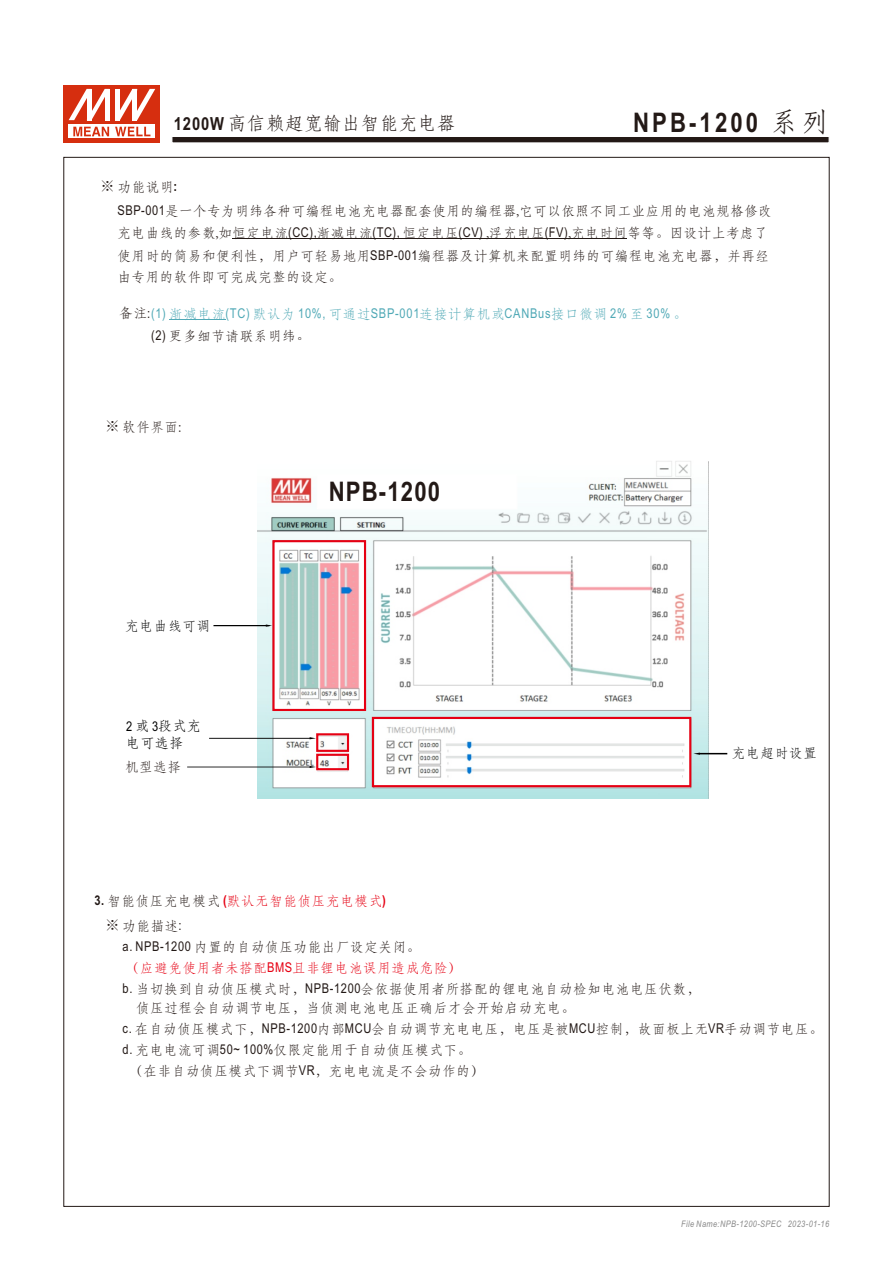
<style>
.page{position:relative;width:893px;height:1263px;background:#fff}
.page>*{position:absolute;margin:0;border:0;box-sizing:border-box;transform-origin:0 0}
.t1{font:700 27px "Arial Narrow";letter-spacing:.08em;color:#231916}
.t2{font:18px "Adobe Fangsong Std";letter-spacing:.055em;color:#231916}
.t3{font:13.5px/21.9px "ST Fangsong";letter-spacing:.05em;color:#231916}
.t4{font:13.5px "Arial Narrow";letter-spacing:.055em;color:#50a9b6}
.t5{font:13.5px "ST Fangsong";letter-spacing:.05em;color:#e60013}
.t6{font:13.5px "ST Fangsong";letter-spacing:.06em;color:#000}
.t7{font:13.5px/17px "Adobe Fangsong Std";letter-spacing:.065em;color:#000}
.t8{font:italic 9px "Arial Narrow";letter-spacing:.045em;color:#898989}
.s1{font-family:"Arial Narrow";font-weight:700}
.s2{font-family:"Adobe Fangsong Std";font-weight:400}
.s3{font-family:"Inn Ming";font-weight:500}
.s4{font-family:"Arial Narrow"}
.s5{font-family:"Adobe Fangsong Std";color:#231916}
.s6{color:#231916}
.s7{font-family:"ST Fangsong"}
.s8{font-family:"Sim Sun"}
.s9{font-family:"P Ming Li U"}
.s10{font-family:"Arial Narrow";font-weight:700;color:#e60013}
.s11{color:#e60013}
</style>
<div class="page">
<div style="left:64px;top:85px;width:96px;height:58px;background:#d62e0f"></div>
<svg style="left:69px;top:125px;width:86px;height:13px"></svg>
<svg style="left:115px;top:127px;width:35px;height:9px"></svg>
<svg style="left:73px;top:127px;width:36px;height:9px"></svg>
<svg style="left:69px;top:89px;width:86px;height:31px"></svg>
<hr style="left:233px;top:239px;width:55px;height:1px;background:#231916">
<hr style="left:317px;top:239px;width:56px;height:1px;background:#231916">
<hr style="left:373px;top:239px;width:30px;height:1px;background:#231916">
<hr style="left:403px;top:239px;width:56px;height:1px;background:#231916">
<hr style="left:486px;top:239px;width:59px;height:1px;background:#231916">
<hr style="left:568px;top:239px;width:59px;height:1px;background:#231916">
<hr style="left:169px;top:319px;width:57px;height:1px;background:#50a9b6">
<img style="left:257px;top:461px;width:452px;height:337px">
<svg style="left:317px;top:474px;width:200px;height:35px"></svg>
<div style="left:272px;top:540px;width:94px;height:171px;border:2px solid #e60013"></div>
<div style="left:372px;top:717px;width:319px;height:70px;border:2px solid #e60013"></div>
<div style="left:316px;top:733px;width:33px;height:19px;border:2px solid #e60013"></div>
<div style="left:316px;top:754px;width:33px;height:16px;border:2px solid #e60013"></div>
<hr style="left:213px;top:625px;width:56px;height:1px;background:#000">
<hr style="left:209px;top:738px;width:101px;height:1px;background:#000">
<hr style="left:187px;top:767px;width:123px;height:1px;background:#000">
<svg style="left:266px;top:624px;width:6px;height:3px"></svg>
<svg style="left:310px;top:737px;width:6px;height:2px"></svg>
<svg style="left:310px;top:766px;width:6px;height:2px"></svg>
<svg style="left:693px;top:753px;width:34px;height:2px"></svg>
<svg style="left:172px;top:137px;width:657px;height:6px;background:#3b322f"></svg>
<h2 class="t2" style="left:174px;top:114px;width:283px"><span class="s1">1200W</span> ⾼信赖超宽输出智能充电器</h2>
<h1 class="t1" style="left:633px;top:112px;width:196px">NPB-1200 <span class="s2">系列</span></h1>
<p class="t3" style="left:101px;top:176px;width:78px"><span class="s3">※</span> 功能说明<span class="s1">:</span></p>
<p class="t3" style="left:118px;top:200px;width:656px"><span class="s4">SBP-001</span>是一个专为明纬各种可编程电池充电器配套使用的编程器,它可以依照不同工业应用的电池规格修改充电曲线的参数,如恒定电流<span class="s4">(CC),</span>渐减电流<span class="s4">(TC),</span> 恒定电压<span class="s4">(CV)</span> ,浮充电压<span class="s4">(FV)</span>,充电时间等等。因设计上考虑了使用时的简易和便利性，用户可轻易地用<span class="s4">SBP-001</span>编程器及计算机来配置明纬的可编程电池充电器，并再经由专用的软件即可完成完整的设定。</p>
<p class="t4" style="left:119px;top:308px;width:569px"><span class="s5">备注</span><span class="s6">:</span>(1) <span class="s7">渐减电流</span>(TC) <span class="s7">默认为</span> 10%, <span class="s7">可通过</span>SBP-001<span class="s7">连接计算机或</span>CANBus<span class="s7">接口微调</span> 2% <span class="s7">至</span> 30% <span class="s7">。</span></p>
<p class="t3" style="left:151px;top:324px;width:160px"><span class="s4">(2)</span> 更多细节请联系明纬<span class="s8">。</span></p>
<p class="t3" style="left:106px;top:416px;width:77px"><span class="s3">※</span> 软件界面<span class="s9">:</span></p>
<p class="t6" style="left:125px;top:619px;width:87px">充电曲线可调</p>
<p class="t7" style="left:126px;top:717px;width:76px"><span class="s4">2</span> 或 <span class="s4">3</span>段式充电可选择</p>
<p class="t3" style="left:125px;top:756px;width:58px">机型选择</p>
<h1 class="t1" style="left:329px;top:482px;width:113px">NPB-1200</h1>
<p class="t6" style="left:732px;top:746px;width:87px">充电超时设置</p>
<p class="t3" style="left:106px;top:888px;width:282px;line-height:25.3px;text-indent:-11px"><span class="s1">3.</span> 智能侦压充电模式 <span class="s10">(</span><span class="s11">默认无智能侦压充电模式</span><span class="s10">) </span><span class="s3">※</span> 功能描述<span class="s4">:</span></p>
<p class="t3" style="left:123px;top:936px;width:299px"><span class="s4">a. NPB-1200</span> 内置的自动侦压功能出厂设定关闭。</p>
<p class="t5" style="left:126px;top:961px;width:337px">（应避免使用者未搭配<span class="s4">BMS</span>且非锂电池误用造成危险）</p>
<p class="t3" style="left:123px;top:978px;width:579px"><span class="s4">b.</span> 当切换到自动侦压模式时，<span class="s4">NPB-1200</span>会依据使用者所搭配的锂电池自动检知电池电压伏数，</p>
<p class="t3" style="left:136px;top:997px;width:440px">侦压过程会自动调节电压，当侦测电池电压正确后才会开始启动充电。</p>
<p class="t3" style="left:123px;top:1018px;width:702px"><span class="s4">c.</span> 在自动侦压模式下，<span class="s4">NPB-1200</span>内部<span class="s4">MCU</span>会自动调节充电电压，电压是被<span class="s4">MCU</span>控制，故面板上无<span class="s4">VR</span>手动调节电压。</p>
<p class="t3" style="left:123px;top:1039px;width:350px"><span class="s4">d.</span> 充电电流可调<span class="s4">50~ 100%</span>仅限定能用于自动侦压模式下。</p>
<p class="t3" style="left:129px;top:1060px;width:356px">（在非自动侦压模式下调节<span class="s4">VR</span>，充电电流是不会动作的）</p>
<p class="t8" style="left:681px;top:1220px;width:150px">File Name:NPB-1200-SPEC 2023-01-16</p>
</div>
